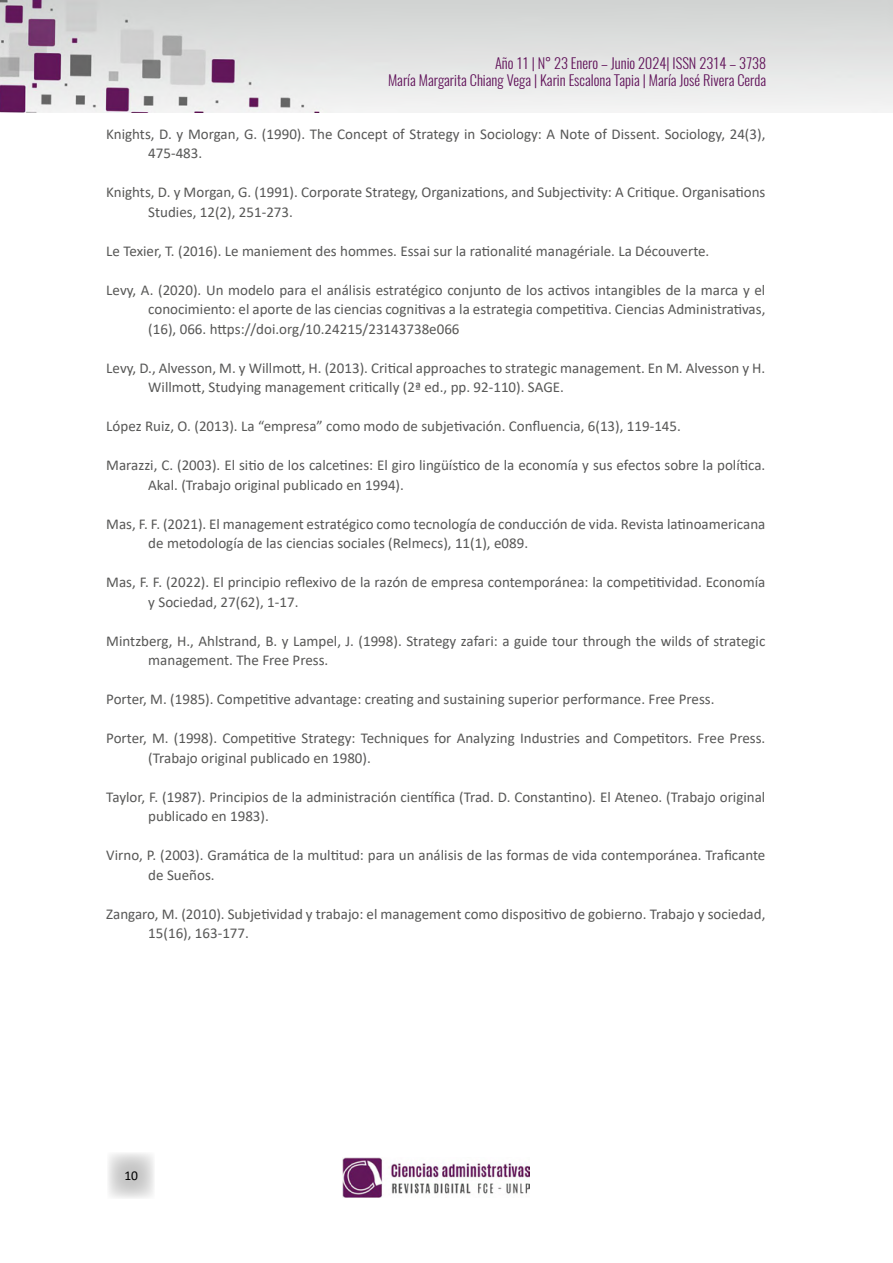
<style>
.page{position:relative;width:893px;height:1263px;background:#fff}
.page>*{position:absolute;margin:0;border:0;box-sizing:border-box;transform-origin:0 0}
.t1{font:15px/19.5px "Calibri";color:#575756}
.t2{font:300 14.4px/17.2px "Oswald";color:#61135a;text-align:right}
.t3{font:13.5px "Calibri";color:#000}
</style>
<div class="page">
<svg style="left:108px;top:1153px;width:46px;height:45px"></svg>
<img style="left:0;top:0;width:893px;height:112px">
<img style="left:342px;top:1157px;width:187px;height:41px">
<p class="t2" style="left:388px;top:52px;width:380px">Año 11 | N° 23 Enero – Junio 2024| ISSN 2314 – 3738<br>María Margarita Chiang Vega | Karin Escalona Tapia | María José Rivera Cerda</p>
<p class="t1" style="left:148px;top:124px;width:619px;text-indent:-42px">Knights, D. y Morgan, G. (1990). The Concept of Strategy in Sociology: A Note of Dissent. Sociology, 24(3),<br>475-483.</p>
<p class="t1" style="left:148px;top:182px;width:619px;text-indent:-42px">Knights, D. y Morgan, G. (1991). Corporate Strategy, Organizations, and Subjectivity: A Critique. Organisations<br>Studies, 12(2), 251-273.</p>
<p class="t1" style="left:106px;top:241px;width:605px">Le Texier, T. (2016). Le maniement des hommes. Essai sur la rationalité managériale. La Découverte.</p>
<p class="t1" style="left:148px;top:280px;width:619px;text-align:justify;text-indent:-42px">Levy, A. (2020). Un modelo para el análisis estratégico conjunto de los activos intangibles de la marca y el conocimiento: el aporte de las ciencias cognitivas a la estrategia competitiva. Ciencias Administrativas, (16), 066. https://doi.org/10.24215/23143738e066</p>
<p class="t1" style="left:148px;top:358px;width:619px;text-indent:-42px">Levy, D., Alvesson, M. y Willmott, H. (2013). Critical approaches to strategic management. En M. Alvesson y H.<br>Willmott, Studying management critically (2ª ed., pp. 92-110). SAGE.</p>
<p class="t1" style="left:106px;top:416px;width:576px">López Ruiz, O. (2013). La “empresa” como modo de subjetivación. Confluencia, 6(13), 119-145.</p>
<p class="t1" style="left:148px;top:455px;width:619px;text-indent:-42px">Marazzi, C. (2003). El sitio de los calcetines: El giro lingüístico de la economía y sus efectos sobre la política.<br>Akal. (Trabajo original publicado en 1994).</p>
<p class="t1" style="left:148px;top:514px;width:619px;text-indent:-42px">Mas, F. F. (2021). El management estratégico como tecnología de conducción de vida. Revista latinoamericana de metodología de las ciencias sociales (Relmecs), 11(1), e089.</p>
<p class="t1" style="left:148px;top:572px;width:619px;text-indent:-42px">Mas, F. F. (2022). El principio reflexivo de la razón de empresa contemporánea: la competitividad. Economía y Sociedad, 27(62), 1-17.</p>
<p class="t1" style="left:148px;top:631px;width:619px;text-indent:-42px">Mintzberg, H., Ahlstrand, B. y Lampel, J. (1998). Strategy zafari: a guide tour through the wilds of strategic management. The Free Press.</p>
<p class="t1" style="left:106px;top:689px;width:610px">Porter, M. (1985). Competitive advantage: creating and sustaining superior performance. Free Press.</p>
<p class="t1" style="left:148px;top:728px;width:619px;text-indent:-42px">Porter, M. (1998). Competitive Strategy: Techniques for Analyzing Industries and Competitors. Free Press. (Trabajo original publicado en 1980).</p>
<p class="t1" style="left:148px;top:787px;width:619px;text-indent:-42px">Taylor, F. (1987). Principios de la administración científica (Trad. D. Constantino). El Ateneo. (Trabajo original publicado en 1983).</p>
<p class="t1" style="left:148px;top:845px;width:619px;text-indent:-42px">Virno, P. (2003). Gramática de la multitud: para un análisis de las formas de vida contemporánea. Traficante de Sueños.</p>
<p class="t1" style="left:148px;top:904px;width:619px;text-indent:-42px">Zangaro, M. (2010). Subjetividad y trabajo: el management como dispositivo de gobierno. Trabajo y sociedad,<br>15(16), 163-177.</p>
<p class="t3" style="left:124px;top:1166px;width:15px">10</p>
</div>
